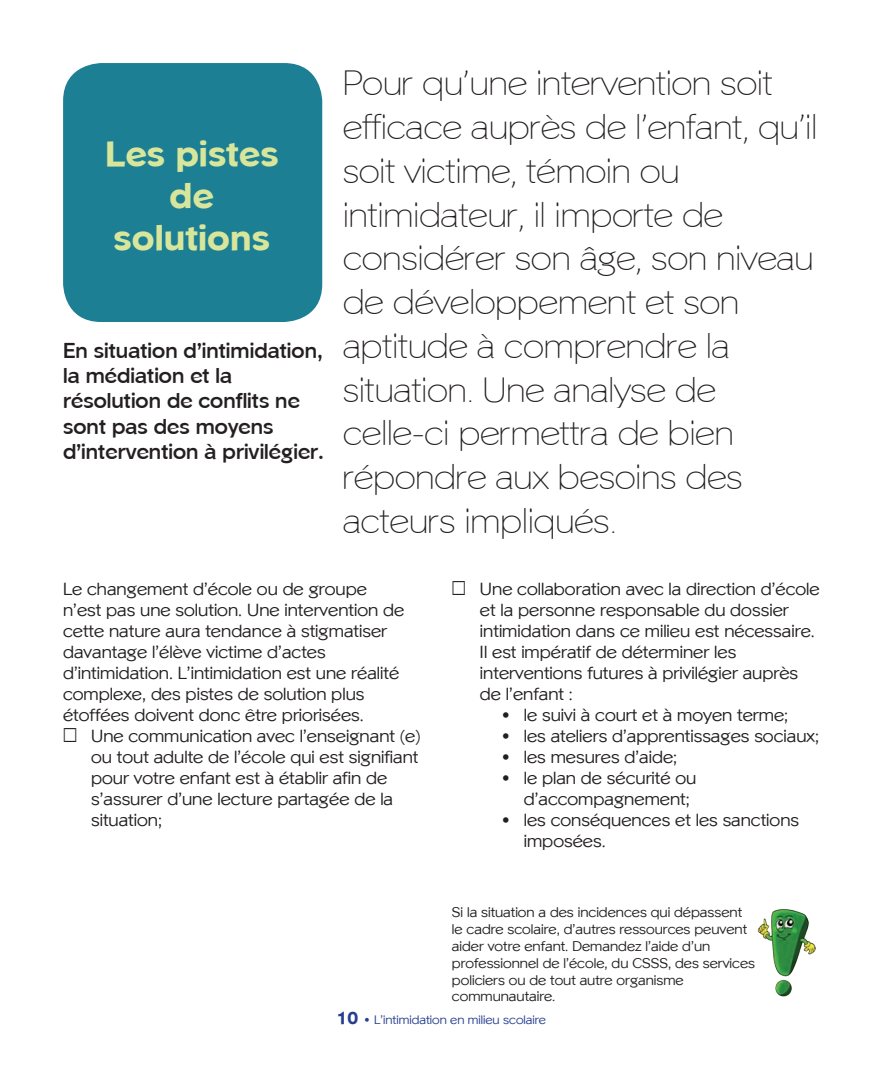
<style>
.page{position:relative;width:884px;height:1071px;background:#fff}
.page>*{position:absolute;margin:0;border:0;box-sizing:border-box;transform-origin:0 0}
.t1{font:35px/43.8px "Phinster Fine";color:#231f20}
.t2{font:800 35px/42px "Phinster";color:#d8e69c;text-align:center}
.t3{font:700 21px/25.2px "Phinster";color:#231f20}
.t4{font:17.5px/21px "Phinster";color:#231f20}
.t5{font:14px/16.8px "Phinster";color:#231f20}
.t6{font:12.25px "Phinster";color:#253f8e}
.s1{font-weight:800;font-size:17.5px}
</style>
<div class="page">
<div style="left:63px;top:63px;width:259px;height:259px;background:#1d7f93;border-radius:38px"></div>
<img style="left:757px;top:909px;width:59px;height:88px">
<h1 class="t2" style="left:105px;top:133px;width:175px">Les pistes de solutions</h1>
<p class="t3" style="left:63px;top:338px;width:262px">En situation d’intimidation, la médiation et la résolution de conflits ne sont pas des moyens d’intervention à privilégier.</p>
<p class="t1" style="left:343px;top:61px;width:475px">Pour qu’une intervention soit efficace auprès de l’enfant, qu’il soit victime, témoin ou intimidateur, il importe de considérer son âge, son niveau de développement et son aptitude à comprendre la situation. Une analyse de celle-ci permettra de bien répondre aux besoins des acteurs impliqués.</p>
<p class="t4" style="left:63px;top:579px;width:342px">Le changement d’école ou de groupe n’est pas une solution. Une intervention de cette nature aura tendance à stigmatiser davantage l’élève victime d’actes d’intimidation. L’intimidation est une réalité complexe, des pistes de solution plus étoffées doivent donc être priorisées.</p>
<p class="t4" style="left:91px;top:726px;width:331px;text-indent:-28px">➢ Une communication avec l’enseignant (e) ou tout adulte de l’école qui est signifiant pour votre enfant est à établir afin de s’assurer d’une lecture partagée de la situation;</p>
<p class="t4" style="left:480px;top:579px;width:341px;text-indent:-28px">➢ Une collaboration avec la direction d’école et la personne responsable du dossier intimidation dans ce milieu est nécessaire.<br>Il est impératif de déterminer les interventions futures à privilégier auprès de l’enfant :</p>
<p class="t4" style="left:501px;top:705px;width:289px">• le suivi à court et à moyen terme;</p>
<p class="t4" style="left:501px;top:726px;width:319px">• les ateliers d’apprentissages sociaux;</p>
<p class="t4" style="left:501px;top:747px;width:178px">• les mesures d’aide;</p>
<p class="t4" style="left:523px;top:768px;width:174px;text-indent:-23px">• le plan de sécurité ou d’accompagnement;</p>
<p class="t4" style="left:523px;top:810px;width:277px;text-indent:-23px">• les conséquences et les sanctions imposées.</p>
<p class="t5" style="left:452px;top:904px;width:304px">Si la situation a des incidences qui dépassent le cadre scolaire, d’autres ressources peuvent aider votre enfant. Demandez l’aide d’un professionnel de l’école, du CSSS, des services policiers ou de tout autre organisme communautaire.</p>
<p class="t6" style="left:336px;top:1013px;width:211px"><span class="s1">10</span> • L’intimidation en milieu scolaire</p>
</div>
